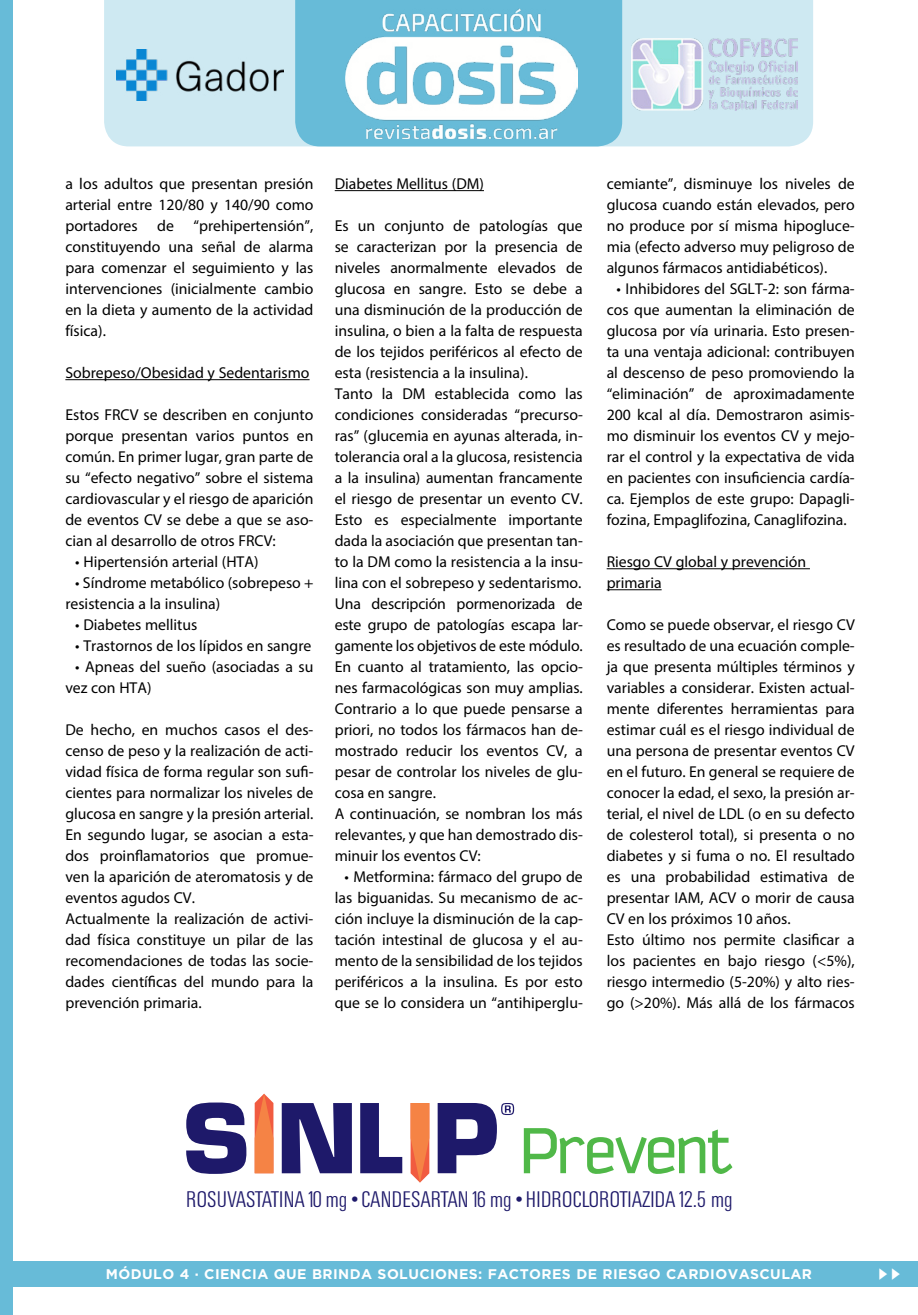
<style>
.page{position:relative;width:918px;height:1315px;background:#fff}
.page>*{position:absolute;margin:0;border:0;box-sizing:border-box;transform-origin:0 0}
.t1{font:71.23px "Kautiva Pro";letter-spacing:-.03em;color:#50b848}
.t2{font:300 22.4px "Univers Condensed BQ";letter-spacing:.015em;color:#1e196a}
.t3{font:15.75px/21px "Myriad Pro";color:#000}
.t4{font:700 14px "Gotham";letter-spacing:.03em;color:#fff}
</style>
<div class="page">
<div style="left:104px;top:0;width:709px;height:146px;background:#cee9f2"></div>
<div style="left:295px;top:0;width:327px;height:146px;background:#67bbd8"></div>
<div style="left:0;top:1260px;width:918px;height:26px;background:#67bbd8"></div>
<div style="left:0;top:0;width:12px;height:1315px;background:#67bbd8"></div>
<img style="left:345px;top:9px;width:233px;height:129px">
<img style="left:117px;top:50px;width:166px;height:50px">
<hr style="left:65px;top:379px;width:244px;height:1px;background:#000">
<img style="left:631px;top:38px;width:167px;height:73px">
<hr style="left:335px;top:190px;width:149px;height:1px;background:#000">
<hr style="left:606px;top:568px;width:204px;height:1px;background:#000">
<hr style="left:606px;top:589px;width:55px;height:1px;background:#000">
<svg style="left:186px;top:1093px;width:328px;height:89px"></svg>
<p class="t3" style="left:65px;top:173px;width:250px;text-align:justify">a los adultos que presentan presión arterial entre 120/80 y 140/90 como portadores de “prehipertensión”, constituyendo una señal de alarma para comenzar el seguimiento y las intervenciones (inicialmente cambio en la dieta y aumento de la actividad física).</p>
<p class="t3" style="left:65px;top:362px;width:246px">Sobrepeso/Obesidad y Sedentarismo</p>
<p class="t3" style="left:65px;top:404px;width:250px;text-align:justify">Estos FRCV se describen en conjunto porque presentan varios puntos en común. En primer lugar, gran parte de su “efecto negativo” sobre el sistema cardiovascular y el riesgo de aparición de eventos CV se debe a que se aso&shy;cian al desarrollo de otros FRCV:</p>
<p class="t3" style="left:75px;top:551px;width:185px">• Hipertensión arterial (HTA)</p>
<p class="t3" style="left:65px;top:572px;width:250px;text-indent:10px">• Síndrome metabólico (sobrepeso + resistencia a la insulina)</p>
<p class="t3" style="left:75px;top:614px;width:124px">• Diabetes mellitus</p>
<p class="t3" style="left:75px;top:635px;width:238px">• Trastornos de los lípidos en sangre</p>
<p class="t3" style="left:65px;top:656px;width:250px;text-indent:10px">• Apneas del sueño (asociadas a su vez con HTA)</p>
<p class="t3" style="left:65px;top:719px;width:250px">De hecho, en muchos casos el des&shy;censo de peso y la realización de acti&shy;vidad física de forma regular son sufi&shy;cientes para normalizar los niveles de glucosa en sangre y la presión arterial.<br>En segundo lugar, se asocian a esta&shy;dos proinflamatorios que promue&shy;ven la aparición de ateromatosis y de eventos agudos CV.<br>Actualmente la realización de activi&shy;dad física constituye un pilar de las recomendaciones de todas las socie&shy;dades científicas del mundo para la prevención primaria.</p>
<p class="t3" style="left:335px;top:173px;width:151px">Diabetes Mellitus (DM)</p>
<p class="t3" style="left:335px;top:215px;width:250px">Es un conjunto de patologías que se caracterizan por la presencia de niveles anormalmente elevados de glucosa en sangre. Esto se debe a una disminución de la producción de insulina, o bien a la falta de respuesta de los tejidos periféricos al efecto de esta (resistencia a la insulina).<br>Tanto la DM establecida como las condiciones consideradas “precurso&shy;ras” (glucemia en ayunas alterada, in&shy;tolerancia oral a la glucosa, resistencia a la insulina) aumentan francamente el riesgo de presentar un evento CV.<br>Esto es especialmente importante dada la asociación que presentan tan&shy;to la DM como la resistencia a la insu&shy;lina con el sobrepeso y sedentarismo.<br>Una descripción pormenorizada de este grupo de patologías escapa lar&shy;gamente los objetivos de este módulo.<br>En cuanto al tratamiento, las opcio&shy;nes farmacológicas son muy amplias.<br>Contrario a lo que puede pensarse a priori, no todos los fármacos han de&shy;mostrado reducir los eventos CV, a pesar de controlar los niveles de glu&shy;cosa en sangre.<br>A continuación, se nombran los más relevantes, y que han demostrado dis&shy;minuir los eventos CV:</p>
<p class="t3" style="left:335px;top:866px;width:250px;text-align:justify;text-indent:10px">• Metformina: fármaco del grupo de las biguanidas. Su mecanismo de ac&shy;ción incluye la disminución de la cap&shy;tación intestinal de glucosa y el au&shy;mento de la sensibilidad de los tejidos periféricos a la insulina. Es por esto que se lo considera un “antihiperglu-</p>
<p class="t3" style="left:606px;top:173px;width:250px;text-align:justify">cemiante”, disminuye los niveles de glucosa cuando están elevados, pero no produce por sí misma hipogluce&shy;mia (efecto adverso muy peligroso de algunos fármacos antidiabéticos).</p>
<p class="t3" style="left:606px;top:278px;width:250px;text-align:justify;text-indent:10px">• Inhibidores del SGLT-2: son fárma&shy;cos que aumentan la eliminación de glucosa por vía urinaria. Esto presen&shy;ta una ventaja adicional: contribuyen al descenso de peso promoviendo la “eliminación” de aproximadamente 200 kcal al día. Demostraron asimis&shy;mo disminuir los eventos CV y mejo&shy;rar el control y la expectativa de vida en pacientes con insuficiencia cardía&shy;ca. Ejemplos de este grupo: Dapagli&shy;fozina, Empaglifozina, Canaglifozina.</p>
<p class="t3" style="left:606px;top:551px;width:201px">Riesgo CV global y prevención primaria</p>
<p class="t3" style="left:606px;top:614px;width:250px">Como se puede observar, el riesgo CV es resultado de una ecuación comple&shy;ja que presenta múltiples términos y variables a considerar. Existen actual&shy;mente diferentes herramientas para estimar cuál es el riesgo individual de una persona de presentar eventos CV en el futuro. En general se requiere de conocer la edad, el sexo, la presión ar&shy;terial, el nivel de LDL (o en su defecto de colesterol total), si presenta o no diabetes y si fuma o no. El resultado es una probabilidad estimativa de presentar IAM, ACV o morir de causa CV en los próximos 10 años.<br>Esto último nos permite clasificar a los pacientes en bajo riesgo (&lt;5%), riesgo intermedio (5-20%) y alto ries&shy;go (&gt;20%). Más allá de los fármacos</p>
<h1 class="t1" style="left:519px;top:1113px;width:215px">Prevent</h1>
<h2 class="t2" style="left:186px;top:1187px;width:548px">ROSUVASTATINA 10 mg • CANDESARTAN 16 mg • HIDROCLOROTIAZIDA 12.5 mg</h2>
<p class="t4" style="left:106px;top:1265px;width:707px">MÓDULO 4 · CIENCIA QUE BRINDA SOLUCIONES: FACTORES DE RIESGO CARDIOVASCULAR</p>
</div>
